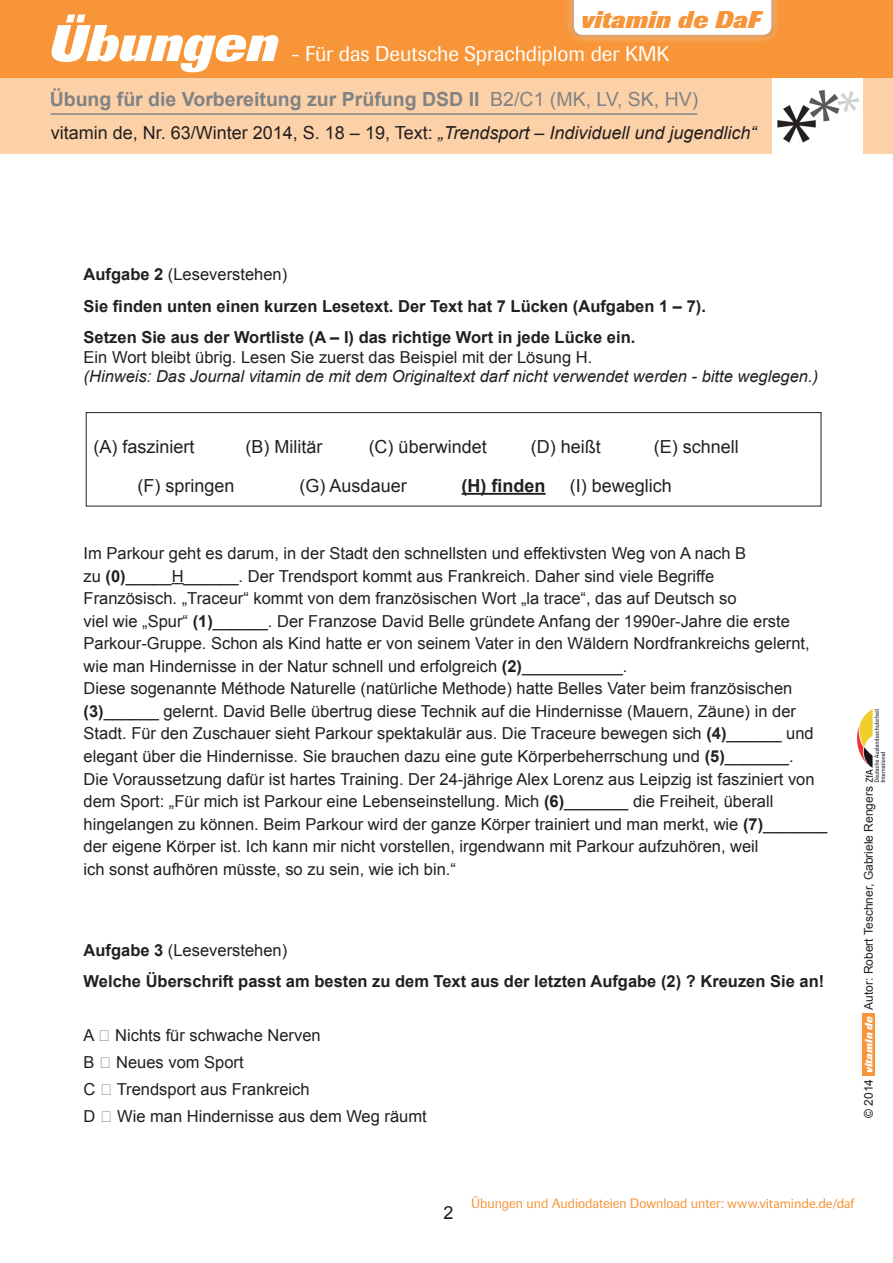
<style>
.page{position:relative;width:893px;height:1263px;background:#fff}
.page>*{position:absolute;margin:0;border:0;box-sizing:border-box;transform-origin:0 0}
.t1{font:italic 800 51px "Imago";color:#fff}
.t2{font:italic 800 24px "Imago";letter-spacing:.005em;color:#f79538}
.t3{font:21px "Imago";letter-spacing:-.005em;color:#fff}
.t4{font:700 19.5px "Arial";color:#808285}
.t5{font:18px "Arial";color:#231f20}
.t6{font:700 18px "Arial";color:#231f20}
.t7{font:16.5px/22.5px "Arial";color:#231f20}
.t8{font:700 16.5px/31.5px "Arial";color:#231f20}
.t9{font:italic 16.5px "Arial";color:#231f20}
.t10{font:13.5px "Imago";letter-spacing:-.005em;color:#f79538}
.t11{font:12px "Arial";color:#231f20}
.t12{font:italic 800 10.5px "Imago";color:#fff}
.s1{font-weight:400}
.s2{font-style:italic}
.s3{font-weight:700}
.s4{font-family:"Myriad Pro"}
</style>
<div class="page">
<div style="left:862px;top:1013px;width:13px;height:63px;background:#f79538"></div>
<div style="left:0;top:77px;width:771px;height:76px;background:#fdd1a7"></div>
<div style="left:863px;top:77px;width:30px;height:76px;background:#fdd1a7"></div>
<div style="left:0;top:0;width:893px;height:78px;background:#f79538"></div>
<div style="left:564px;top:0;width:217px;height:44px;background:#fff;opacity:.65"></div>
<div style="left:574px;top:0;width:197px;height:35px;background:#fff"></div>
<hr style="left:51px;top:113px;width:646px;height:2px;background:#808285">
<img style="left:777px;top:90px;width:82px;height:53px">
<img style="left:856px;top:709px;width:30px;height:73px">
<hr style="left:462px;top:493px;width:84px;height:2px;background:#231f20">
<svg style="left:172px;top:583px;width:12px;height:1px"></svg>
<div style="left:86px;top:412px;width:735px;height:94px;border:1px solid #231f20"></div>
<h2 class="t2" style="left:581px;top:6px;width:181px">vitamin de DaF</h2>
<h1 class="t1" style="left:49px;top:14px;width:231px">Übungen</h1>
<p class="t3" style="left:291px;top:42px;width:380px">- Für das Deutsche Sprachdiplom der KMK</p>
<p class="t4" style="left:50px;top:86px;width:650px">Übung für die Vorbereitung zur Prüfung DSD II <span class="s1">B2/C1 (MK, LV, SK, HV)</span></p>
<p class="t5" style="left:51px;top:121px;width:707px">vitamin de, Nr. 63/Winter 2014, S. 18 – 19, Text: <span class="s2">„Trendsport</span> – <span class="s2">Individuell und jugendlich“</span></p>
<p class="t8" style="left:84px;top:259px;width:624px">Aufgabe 2 <span class="s1">(Leseverstehen)<br></span>Sie finden unten einen kurzen Lesetext. Der Text hat 7 Lücken (Aufgaben 1 – 7).<br>Setzen Sie aus der Wortliste (A – I) das richtige Wort in jede Lücke ein.</p>
<p class="t7" style="left:84px;top:346px;width:510px">Ein Wort bleibt übrig. Lesen Sie zuerst das Beispiel mit der Lösung H.</p>
<p class="t9" style="left:84px;top:366px;width:736px">(Hinweis: Das Journal vitamin de mit dem Originaltext darf nicht verwendet werden - bitte weglegen.)</p>
<p class="t5" style="left:94px;top:435px;width:103px">(A) fasziniert</p>
<p class="t5" style="left:246px;top:435px;width:78px">(B) Militär</p>
<p class="t5" style="left:369px;top:435px;width:120px">(C) überwindet</p>
<p class="t5" style="left:531px;top:435px;width:72px">(D) heißt</p>
<p class="t5" style="left:654px;top:435px;width:87px">(E) schnell</p>
<p class="t5" style="left:138px;top:474px;width:99px">(F) springen</p>
<p class="t5" style="left:300px;top:474px;width:109px">(G) Ausdauer</p>
<p class="t6" style="left:462px;top:474px;width:85px">(H) finden</p>
<p class="t5" style="left:570px;top:474px;width:104px">(I) beweglich</p>
<p class="t7" style="left:84px;top:542px;width:745px">Im Parkour geht es darum, in der Stadt den schnellsten und effektivsten Weg von A nach B<br>zu <span class="s3">(0)</span>_____H______. Der Trendsport kommt aus Frankreich. Daher sind viele Begriffe<br>Französisch. „Traceur“ kommt von dem französischen Wort „la trace“, das auf Deutsch so<br>viel wie „Spur“ <span class="s3">(1)</span>______. Der Franzose David Belle gründete Anfang der 1990er-Jahre die erste Parkour-Gruppe. Schon als Kind hatte er von seinem Vater in den Wäldern Nordfrankreichs gelernt, wie man Hindernisse in der Natur schnell und erfolgreich <span class="s3">(2)</span>___________.<br>Diese sogenannte Méthode Naturelle (natürliche Methode) hatte Belles Vater beim französischen <span class="s3">(3)</span>______ gelernt. David Belle übertrug diese Technik auf die Hindernisse (Mauern, Zäune) in der Stadt. Für den Zuschauer sieht Parkour spektakulär aus. Die Traceure bewegen sich <span class="s3">(4)</span>______ und elegant über die Hindernisse. Sie brauchen dazu eine gute Körperbeherrschung und <span class="s3">(5)</span>_______.<br>Die Voraussetzung dafür ist hartes Training. Der 24-jährige Alex Lorenz aus Leipzig ist fasziniert von dem Sport: „Für mich ist Parkour eine Lebenseinstellung. Mich <span class="s3">(6)</span>_______ die Freiheit, überall hingelangen zu können. Beim Parkour wird der ganze Körper trainiert und man merkt, wie <span class="s3">(7)</span>_______ der eigene Körper ist. Ich kann mir nicht vorstellen, irgendwann mit Parkour aufzuhören, weil<br>ich sonst aufhören müsste, so zu sein, wie ich bin.“</p>
<p class="t8" style="left:84px;top:934px;width:742px">Aufgabe 3 <span class="s1">(Leseverstehen)<br></span>Welche Überschrift passt am besten zu dem Text aus der letzten Aufgabe (2) ? Kreuzen Sie an!</p>
<p class="t7" style="left:84px;top:1024px;width:13px">A</p>
<p class="t7" style="left:115px;top:1024px;width:207px">Nichts für schwache Nerven</p>
<p class="t7" style="left:84px;top:1051px;width:13px">B</p>
<p class="t7" style="left:116px;top:1051px;width:129px">Neues vom Sport</p>
<p class="t7" style="left:84px;top:1078px;width:13px">C</p>
<p class="t7" style="left:117px;top:1078px;width:194px">Trendsport aus Frankreich</p>
<p class="t7" style="left:84px;top:1105px;width:13px">D</p>
<p class="t7" style="left:117px;top:1105px;width:311px">Wie man Hindernisse aus dem Weg räumt</p>
<p class="t11" style="left:861px;top:1009px;width:225px;rotate:-90deg">Autor: Robert Teschner, Gabriele Rengers</p>
<p class="t12" style="left:863px;top:1073px;width:59px;rotate:-90deg">vitamin de</p>
<p class="t11" style="left:861px;top:1118px;width:40px;rotate:-90deg">© 2014</p>
<p class="t5" style="left:444px;top:1200px;width:12px">2</p>
<p class="t10" style="left:471px;top:1195px;width:385px">Übungen und Audiodateien Download unter: <span class="s4">www.vitaminde.de/daf</span></p>
</div>
